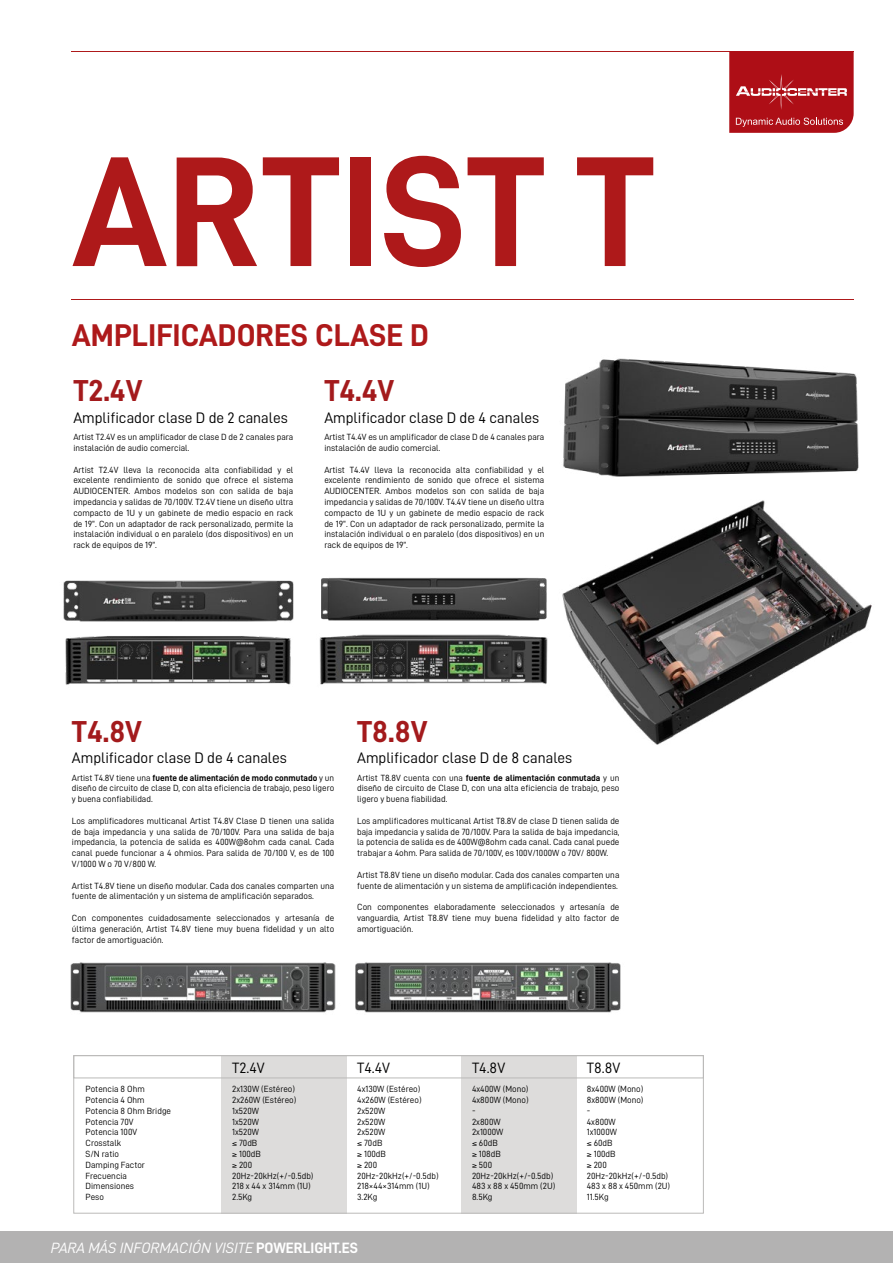
<style>
.page{position:relative;width:893px;height:1263px;background:#fff}
.page>*{position:absolute;margin:0;border:0;box-sizing:border-box;transform-origin:0 0}
.t1{font:157.5px "D DIN Bold";color:#ae191a}
.t2{font:31.5px "D DIN Bold";color:#ae191a}
.t3{font:30.3px "D DIN Bold";color:#a31a1c}
.t4{font:15.3px "D DIN";color:#000}
.t5{font:15px "D DIN Italic";color:#fff}
.t6{font:15px "D DIN";color:#000}
.t7{font:9px/10.8px "D DIN";color:#000}
.t8{font:9px "D DIN Bold";color:#000}
.s1{font-family:"D DIN"}
.s2{font-family:"D DIN Bold"}
</style>
<div class="page">
<div style="left:0;top:1231px;width:893px;height:32px;background:#b3b2b2"></div>
<hr style="left:71px;top:51px;width:782px;height:1px;background:#ae191a">
<svg style="left:729px;top:51px;width:124px;height:81px;background:#b42128"></svg>
<div style="left:221px;top:1056px;width:126px;height:157px;background:#dddcdb"></div>
<div style="left:461px;top:1056px;width:115px;height:157px;background:#dddcdb"></div>
<div style="left:73px;top:1055px;width:631px;height:23px;border:1px solid #bbbab9"></div>
<div style="left:73px;top:1055px;width:631px;height:158px;border:1px solid #bbbab9"></div>
<hr style="left:71px;top:299px;width:782px;height:1px;background:#ae191a">
<img style="left:563px;top:358px;width:296px;height:119px">
<img style="left:562px;top:500px;width:310px;height:245px">
<img style="left:65px;top:636px;width:226px;height:49px">
<img style="left:70px;top:962px;width:551px;height:51px">
<img style="left:319px;top:617px;width:249px;height:80px">
<img style="left:63px;top:580px;width:231px;height:42px">
<img style="left:321px;top:577px;width:237px;height:46px">
<h1 class="t1" style="left:72px;top:125px;width:584px">ARTIST T</h1>
<h2 class="t2" style="left:72px;top:318px;width:359px">AMPLIFICADORES CLASE D</h2>
<h3 class="t3" style="left:73px;top:374px;width:71px">T2.4V</h3>
<h3 class="t3" style="left:324px;top:374px;width:72px">T4.4V</h3>
<h3 class="t4" style="left:73px;top:409px;width:216px">Amplificador clase D de 2 canales</h3>
<h3 class="t4" style="left:324px;top:409px;width:216px">Amplificador clase D de 4 canales</h3>
<p class="t7" style="left:73px;top:432px;width:222px">Artist T2.4V es un amplificador de clase D de 2 canales para instalación de audio comercial.</p>
<p class="t7" style="left:73px;top:464px;width:222px;text-align:justify">Artist T2.4V lleva la reconocida alta confiabilidad y el excelente rendimiento de sonido que ofrece el sistema AUDIOCENTER. Ambos modelos son con salida de baja impedancia y salidas de 70/100V. T2.4V tiene un diseño ultra compacto de 1U y un gabinete de medio espacio en rack de 19”. Con un adaptador de rack personalizado, permite la instalación individual o en paralelo (dos dispositivos) en un rack de equipos de 19”.</p>
<p class="t7" style="left:324px;top:432px;width:221px">Artist T4.4V es un amplificador de clase D de 4 canales para instalación de audio comercial.</p>
<p class="t7" style="left:324px;top:464px;width:222px;text-align:justify">Artist T4.4V lleva la reconocida alta confiabilidad y el excelente rendimiento de sonido que ofrece el sistema AUDIOCENTER. Ambos modelos son con salida de baja impedancia y salidas de 70/100V. T4.4V tiene un diseño ultra compacto de 1U y un gabinete de medio espacio de rack de 19”. Con un adaptador de rack personalizado, permite la instalación individual o en paralelo (dos dispositivos) en un rack de equipos de 19”.</p>
<h3 class="t3" style="left:72px;top:714px;width:72px">T4.8V</h3>
<h3 class="t3" style="left:357px;top:714px;width:72px">T8.8V</h3>
<h3 class="t4" style="left:72px;top:749px;width:216px">Amplificador clase D de 4 canales</h3>
<h3 class="t4" style="left:357px;top:749px;width:217px">Amplificador clase D de 8 canales</h3>
<p class="t8" style="left:72px;top:772px;width:264px"><span class="s1">Artist T4.8V tiene una</span> fuente de alimentación de modo conmutado <span class="s1">y un</span></p>
<p class="t7" style="left:72px;top:783px;width:264px">diseño de circuito de clase D, con alta eficiencia de trabajo, peso ligero y buena confiabilidad.</p>
<p class="t7" style="left:72px;top:815px;width:264px;text-align:justify">Los amplificadores multicanal Artist T4.8V Clase D tienen una salida de baja impedancia y una salida de 70/100V. Para una salida de baja impedancia, la potencia de salida es 400W@8ohm cada canal. Cada canal puede funcionar a 4 ohmios. Para salida de 70/100 V, es de 100<br>V/1000 W o 70 V/800 W.</p>
<p class="t7" style="left:72px;top:880px;width:264px">Artist T4.8V tiene un diseño modular. Cada dos canales comparten una fuente de alimentación y un sistema de amplificación separados.</p>
<p class="t7" style="left:72px;top:912px;width:264px;text-align:justify">Con componentes cuidadosamente seleccionados y artesanía de última generación, Artist T4.8V tiene muy buena fidelidad y un alto factor de amortiguación.</p>
<p class="t8" style="left:357px;top:772px;width:264px"><span class="s1">Artist T8.8V cuenta con una</span> fuente de alimentación conmutada <span class="s1">y un</span></p>
<p class="t7" style="left:357px;top:783px;width:264px">diseño de circuito de Clase D, con una alta eficiencia de trabajo, peso ligero y buena fiabilidad.</p>
<p class="t7" style="left:357px;top:815px;width:264px;text-align:justify">Los amplificadores multicanal Artist T8.8V de clase D tienen salida de baja impedancia y salida de 70/100V. Para la salida de baja impedancia, la potencia de salida es de 400W@8ohm cada canal. Cada canal puede trabajar a 4ohm. Para salida de 70/100V, es 100V/1000W o 70V/ 800W.</p>
<p class="t7" style="left:357px;top:869px;width:264px">Artist T8.8V tiene un diseño modular. Cada dos canales comparten una fuente de alimentación y un sistema de amplificación independientes.</p>
<p class="t7" style="left:357px;top:901px;width:264px;text-align:justify">Con componentes elaboradamente seleccionados y artesanía de vanguardia, Artist T8.8V tiene muy buena fidelidad y alto factor de amortiguación.</p>
<h3 class="t6" style="left:232px;top:1060px;width:34px">T2.4V</h3>
<h3 class="t6" style="left:357px;top:1060px;width:34px">T4.4V</h3>
<h3 class="t6" style="left:472px;top:1060px;width:35px">T4.8V</h3>
<h3 class="t6" style="left:587px;top:1060px;width:35px">T8.8V</h3>
<p class="t7" style="left:86px;top:1083px;width:87px">Potencia 8 Ohm<br>Potencia 4 Ohm<br>Potencia 8 Ohm Bridge<br>Potencia 70V<br>Potencia 100V<br>Crosstalk<br>S/N ratio<br>Damping Factor<br>Frecuencia<br>Dimensiones<br>Peso</p>
<p class="t7" style="left:232px;top:1083px;width:83px">2x130W (Estéreo)<br>2x260W (Estéreo)<br>1x520W<br>1x520W<br>1x520W<br>≤ 70dB<br>≥ 100dB<br>≥ 200<br>20Hz-20kHz(+/-0.5db)<br>218 x 44 x 314mm (1U)<br>2.5Kg</p>
<p class="t7" style="left:357px;top:1083px;width:83px">4x130W (Estéreo)<br>4x260W (Estéreo)<br>2x520W<br>2x520W<br>2x520W<br>≤ 70dB<br>≥ 100dB<br>≥ 200<br>20Hz-20kHz(+/-0.5db)<br>218×44×314mm (1U)<br>3.2Kg</p>
<p class="t7" style="left:472px;top:1083px;width:85px">4x400W (Mono)<br>4x800W (Mono)<br>-<br>2x800W<br>2x1000W<br>≤ 60dB<br>≥ 108dB<br>≥ 500<br>20Hz-20kHz(+/-0.5db)<br>483 x 88 x 450mm (2U)<br>8.5Kg</p>
<p class="t7" style="left:587px;top:1083px;width:85px">8x400W (Mono)<br>8x800W (Mono)<br>-<br>4x800W<br>1x1000W<br>≤ 60dB<br>≥ 100dB<br>≥ 200<br>20Hz-20kHz(+/-0.5db)<br>483 x 88 x 450mm (2U)<br>11.5Kg</p>
<h3 class="t5" style="left:51px;top:1240px;width:309px">PARA MÁS INFORMACIÓN VISITE <span class="s2">POWERLIGHT.ES</span></h3>
</div>
